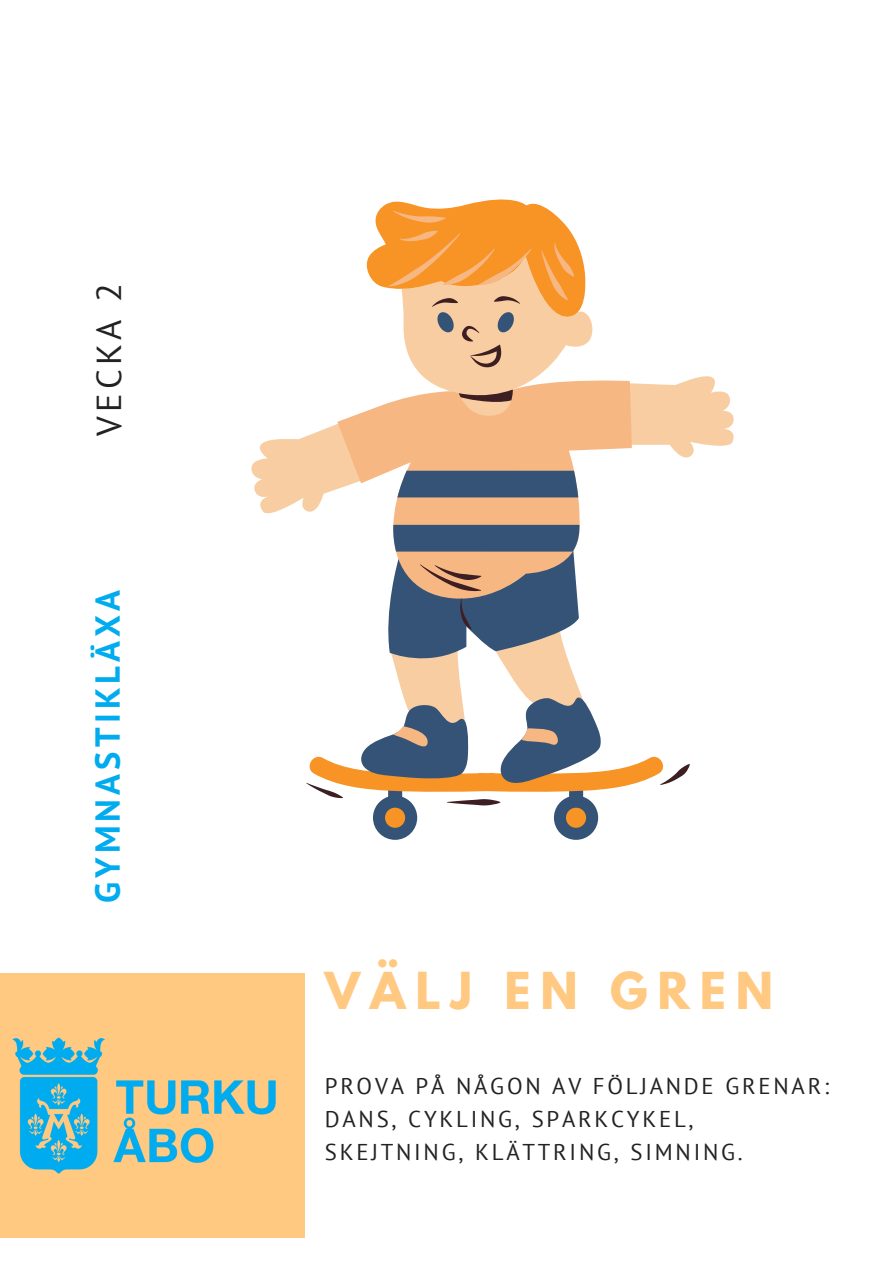
<style>
.page{position:relative;width:893px;height:1264px;background:#fff}
.page>*{position:absolute;margin:0;border:0;box-sizing:border-box;transform-origin:0 0}
.t1{font:700 45.15px "League Spartan";letter-spacing:.22em;color:#ffc982}
.t2{font:700 34.65px "PT Sans";letter-spacing:.12em;color:#00acef}
.t3{font:34.65px "PT Sans";letter-spacing:.12em;color:#222}
.t4{font:22.8px/32.5px "PT Sans";letter-spacing:.12em;color:#222}
</style>
<div class="page">
<div style="left:0;top:973px;width:304px;height:264px;background:#ffc982"></div>
<img style="left:12px;top:1037px;width:264px;height:137px">
<svg style="left:631px;top:376px;width:103px;height:82px"></svg>
<svg style="left:393px;top:380px;width:238px;height:145px;fill:#f7b782"></svg>
<svg style="left:251px;top:199px;width:344px;height:320px"></svg>
<svg style="left:306px;top:525px;width:383px;height:314px"></svg>
<p class="t3" style="left:86px;top:435px;width:154px;rotate:-90deg">VECKA 2</p>
<p class="t2" style="left:84px;top:903px;width:315px;rotate:-90deg">GYMNASTIKLÄXA</p>
<p class="t1" style="left:325px;top:968px;width:450px">VÄLJ EN GREN</p>
<p class="t4" style="left:325px;top:1069px;width:505px">PROVA PÅ NÅGON AV FÖLJANDE GRENAR:<br>DANS, CYKLING, SPARKCYKEL,<br>SKEJTNING, KLÄTTRING, SIMNING.</p>
</div>
